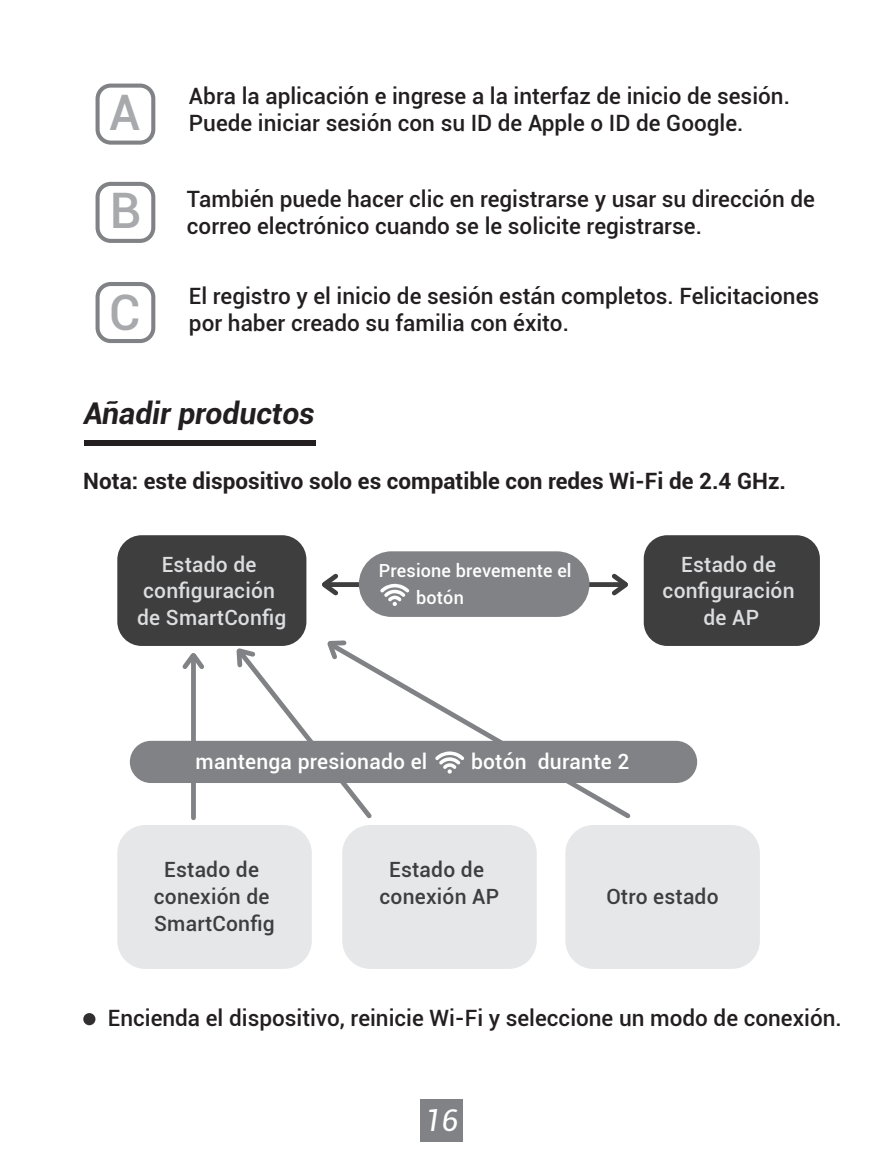
<style>
.page{position:relative;width:885px;height:1166px;background:#fff}
.page>*{position:absolute;margin:0;border:0;box-sizing:border-box;transform-origin:0 0}
.t1{font:500 48.9px/99.9px "Roboto";color:#a8a9ad;text-align:justify}
.t2{font:italic 700 30px "Roboto";color:#231f20}
.t3{font:italic 30px "Roboto";color:#fff}
.t4{font:500 22.5px/27px "Roboto";color:#231f20}
.t5{font:700 22.5px "Roboto";color:#231f20}
.t6{font:500 21px/26.7px "Roboto";letter-spacing:.01em;color:#dcdddf;text-align:center}
.t7{font:500 21px/26.7px "Roboto";letter-spacing:.01em;color:#3e3e3f;text-align:center}
.t8{font:500 21px "Roboto";letter-spacing:.01em;color:#fff}
.t9{font:500 18px/27px "Roboto";letter-spacing:.01em;color:#fff}
</style>
<div class="page">
<div style="left:84px;top:440px;width:231px;height:5px;background:#231f20"></div>
<div style="left:95px;top:83px;width:60px;height:62px;border:4px solid #808285;border-radius:13px"></div>
<div style="left:95px;top:182px;width:60px;height:61px;border:4px solid #808285;border-radius:13px"></div>
<div style="left:95px;top:282px;width:60px;height:61px;border:4px solid #808285;border-radius:13px"></div>
<div style="left:117px;top:535px;width:189px;height:110px;background:#3e3e3f;border-radius:24px"></div>
<div style="left:117px;top:824px;width:195px;height:144px;background:#e6e7e9;border-radius:28px"></div>
<div style="left:342px;top:824px;width:194px;height:144px;background:#e6e7e9;border-radius:28px"></div>
<div style="left:565px;top:824px;width:194px;height:144px;background:#e6e7e9;border-radius:28px"></div>
<div style="left:643px;top:535px;width:176px;height:110px;background:#3e3e3f;border-radius:23px"></div>
<div style="left:324px;top:582px;width:301px;height:5px;background:#3e3e3f"></div>
<svg style="left:322px;top:573px;width:20px;height:23px"></svg>
<svg style="left:607px;top:573px;width:21px;height:23px"></svg>
<div style="left:191px;top:657px;width:5px;height:160px;background:#808285"></div>
<svg style="left:376px;top:668px;width:258px;height:151px"></svg>
<svg style="left:233px;top:637px;width:143px;height:182px"></svg>
<div style="left:330px;top:640px;width:14px;height:5px;background:#808285"></div>
<svg style="left:182px;top:653px;width:22px;height:20px"></svg>
<div style="left:130px;top:740px;width:567px;height:42px;background:#808285;border-radius:21px"></div>
<div style="left:359px;top:551px;width:230px;height:65px;background:#808285;border-radius:33px"></div>
<div style="left:83px;top:1012px;width:12px;height:12px;background:#312f30;border-radius:50%"></div>
<svg style="left:380px;top:583px;width:30px;height:23px"></svg>
<svg style="left:435px;top:751px;width:29px;height:23px"></svg>
<div style="left:419px;top:1098px;width:43px;height:43px;background:#808285"></div>
<h1 class="t1" style="left:109px;top:61px;width:34px">A B C</h1>
<p class="t4" style="left:189px;top:82px;width:602px">Abra la aplicación e ingrese a la interfaz de inicio de sesión.<br>Puede iniciar sesión con su ID de Apple o ID de Google.</p>
<p class="t4" style="left:187px;top:184px;width:629px">También puede hacer clic en registrarse y usar su dirección de correo electrónico cuando se le solicite registrarse.</p>
<p class="t4" style="left:189px;top:281px;width:631px">El registro y el inicio de sesión están completos. Felicitaciones por haber creado su familia con éxito.</p>
<h2 class="t2" style="left:84px;top:392px;width:232px">Añadir productos</h2>
<p class="t5" style="left:83px;top:465px;width:704px">Nota: este dispositivo solo es compatible con redes Wi-Fi de 2.4 GHz.</p>
<p class="t6" style="left:137px;top:550px;width:151px">Estado de configuración de SmartConfig</p>
<p class="t9" style="left:416px;top:556px;width:157px;text-indent:-37px">Presione brevemente el botón</p>
<p class="t6" style="left:662px;top:550px;width:133px">Estado de configuración de AP</p>
<p class="t8" style="left:195px;top:746px;width:233px">mantenga presionado el</p>
<p class="t8" style="left:471px;top:746px;width:160px">botón durante 2</p>
<p class="t7" style="left:154px;top:855px;width:122px">Estado de conexión de<br>SmartConfig</p>
<p class="t7" style="left:379px;top:855px;width:121px">Estado de conexión AP</p>
<p class="t7" style="left:606px;top:882px;width:114px">Otro estado</p>
<p class="t4" style="left:83px;top:1003px;width:759px">• Encienda el dispositivo, reinicie Wi-Fi y seleccione un modo de conexión.</p>
<h2 class="t3" style="left:424px;top:1099px;width:35px">16</h2>
</div>
